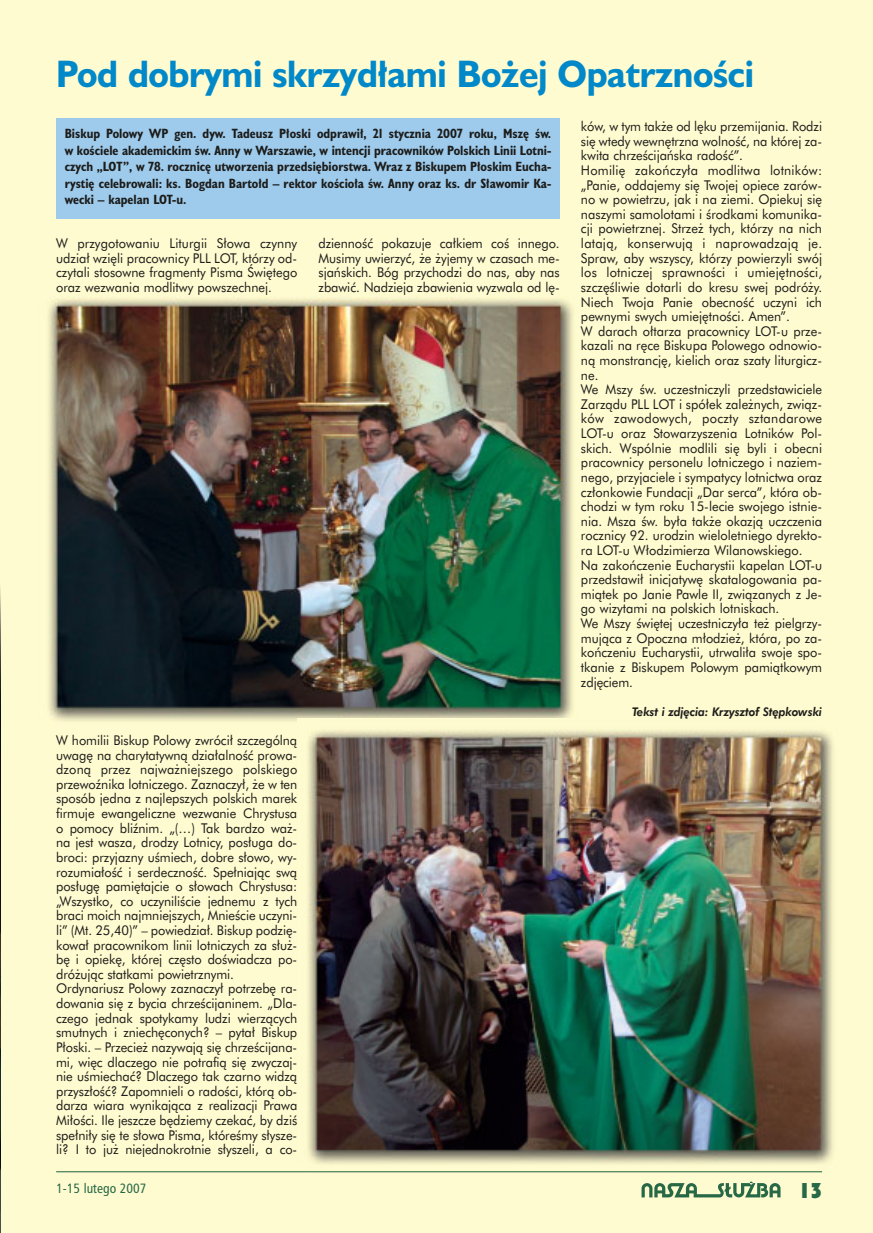
<style>
.page{position:relative;width:873px;height:1233px;background:#fff}
.page>*{position:absolute;margin:0;border:0;box-sizing:border-box;transform-origin:0 0}
.t1{font:700 38.4px "Humanist 521 PL";letter-spacing:-.01em;color:#0088c9;scale:.95 1}
.t2{font:900 21px "Blippo PL";color:#276846}
.t3{font:13.5px/14.5px "Futura PL";letter-spacing:-.005em;color:#1c1c1a;text-align:justify;scale:.95 1}
.t4{font:700 condensed 13.5px/16.5px "Humanist 521 PL";color:#1c1c1a;text-align:justify}
.t5{font:condensed 13.5px "Humanist Triple Seven PL";color:#276846}
.t6{font:italic 800 12px "Futura PL";letter-spacing:-.01em;color:#1c1c1a;scale:.95 1}
</style>
<div class="page">
<img style="left:0;top:0;width:872px;height:1233px">
<h1 class="t1" style="left:56px;top:60px;width:735px">Pod dobrymi skrzyd∏ami Bo˝ej OpatrznoÊci</h1>
<p class="t4" style="left:65px;top:127px;width:488px">Biskup Polowy WP gen. dyw. Tadeusz P∏oski odprawi∏, 21 stycznia 2007 roku, Msz´ Êw. w koÊciele akademickim Êw. Anny w Warszawie, w intencji pracowników Polskich Linii Lotni&shy;czych „LOT”, w 78. rocznic´ utworzenia przedsi´biorstwa. Wraz z Biskupem P∏oskim Eucha&shy;rysti´ celebrowali: ks. Bogdan Barto∏d – rektor koÊcio∏a Êw. Anny oraz ks. dr S∏awomir Ka&shy;wecki – kapelan LOT-u.</p>
<p class="t3" style="left:581px;top:121px;width:255px;text-align:left">ków, w tym tak˝e od l´ku przemijania. Rodzi si´ wtedy wewn´trzna wolnoÊç, na której za&shy;kwita chrzeÊcijaƒska radoÊç”.<br>Homili´ zakoƒczy∏a modlitwa lotników: „Panie, oddajemy si´ Twojej opiece zarów&shy;no w powietrzu, jak i na ziemi. Opiekuj si´ naszymi samolotami i Êrodkami komunika&shy;cji powietrznej. Strze˝ tych, którzy na nich latajà, konserwujà i naprowadzajà je.<br>Spraw, aby wszyscy, którzy powierzyli swój los lotniczej sprawnoÊci i umiej´tnoÊci, szcz´Êliwie dotarli do kresu swej podró˝y.<br>Niech Twoja Panie obecnoÊç uczyni ich pewnymi swych umiej´tnoÊci. Amen”.<br>W darach o∏tarza pracownicy LOT-u prze&shy;kazali na r´ce Biskupa Polowego odnowio&shy;nà monstrancj´, kielich oraz szaty liturgicz&shy;ne.<br>We Mszy Êw. uczestniczyli przedstawiciele Zarzàdu PLL LOT i spó∏ek zale˝nych, zwiàz&shy;ków zawodowych, poczty sztandarowe LOT-u oraz Stowarzyszenia Lotników Pol&shy;skich. Wspólnie modlili si´ byli i obecni pracownicy personelu lotniczego i naziem&shy;nego, przyjaciele i sympatycy lotnictwa oraz cz∏onkowie Fundacji „Dar serca”, która ob&shy;chodzi w tym roku 15-lecie swojego istnie&shy;nia. Msza Êw. by∏a tak˝e okazjà uczczenia rocznicy 92. urodzin wieloletniego dyrekto&shy;ra LOT-u W∏odzimierza Wilanowskiego.<br>Na zakoƒczenie Eucharystii kapelan LOT-u przedstawi∏ inicjatyw´ skatalogowania pa&shy;miàtek po Janie Pawle II, zwiàzanych z Je&shy;go wizytami na polskich lotniskach.<br>We Mszy Êwi´tej uczestniczy∏a te˝ pielgrzy&shy;mujàca z Opoczna m∏odzie˝, która, po za&shy;koƒczeniu Eucharystii, utrwali∏a swoje spo&shy;tkanie z Biskupem Polowym pamiàtkowym zdj´ciem.</p>
<p class="t6" style="left:632px;top:707px;width:201px">Tekst i zdj´cia: Krzysztof St´pkowski</p>
<p class="t3" style="left:318px;top:237px;width:255px">dziennoÊç pokazuje ca∏kiem coÊ innego.<br>Musimy uwierzyç, ˝e ˝yjemy w czasach me&shy;sjaƒskich. Bóg przychodzi do nas, aby nas zbawiç. Nadzieja zbawienia wyzwala od l´-</p>
<p class="t3" style="left:56px;top:238px;width:255px">W przygotowaniu Liturgii S∏owa czynny udzia∏ wzi´li pracownicy PLL LOT, którzy od&shy;czytali stosowne fragmenty Pisma Âwi´tego oraz wezwania modlitwy powszechnej.</p>
<p class="t3" style="left:56px;top:734px;width:255px;text-align:left">W homilii Biskup Polowy zwróci∏ szczególnà uwag´ na charytatywnà dzia∏alnoÊç prowa&shy;dzonà przez najwa˝niejszego polskiego przewoênika lotniczego. Zaznaczy∏, ˝e w ten sposób jedna z najlepszych polskich marek firmuje ewangeliczne wezwanie Chrystusa o pomocy bliênim. „(…) Tak bardzo wa˝- na jest wasza, drodzy Lotnicy, pos∏uga do&shy;broci: przyjazny uÊmiech, dobre s∏owo, wy&shy;rozumia∏oÊç i serdecznoÊç. Spe∏niajàc swà pos∏ug´ pami´tajcie o s∏owach Chrystusa: „Wszystko, co uczyniliÊcie jednemu z tych braci moich najmniejszych, MnieÊcie uczyni&shy;li” (Mt. 25,40)” – powiedzia∏. Biskup podzi´- kowa∏ pracownikom linii lotniczych za s∏u˝- b´ i opiek´, której cz´sto doÊwiadcza po&shy;dró˝ujàc statkami powietrznymi.<br>Ordynariusz Polowy zaznaczy∏ potrzeb´ ra&shy;dowania si´ z bycia chrzeÊcijaninem. „Dla&shy;czego jednak spotykamy ludzi wierzàcych smutnych i zniech´conych? – pyta∏ Biskup P∏oski. – Przecie˝ nazywajà si´ chrzeÊcijana&shy;mi, wi´c dlaczego nie potrafià si´ zwyczaj&shy;nie uÊmiechaç? Dlaczego tak czarno widzà przysz∏oÊç? Zapomnieli o radoÊci, którà ob&shy;darza wiara wynikajàca z realizacji Prawa Mi∏oÊci. Ile jeszcze b´dziemy czekaç, by dziÊ spe∏ni∏y si´ te s∏owa Pisma, któreÊmy s∏ysze&shy;li? I to ju˝ niejednokrotnie s∏yszeli, a co-</p>
<p class="t5" style="left:56px;top:1183px;width:92px">1-15 lutego 2007</p>
<h2 class="t2" style="left:798px;top:1182px;width:25px">13</h2>
</div>
